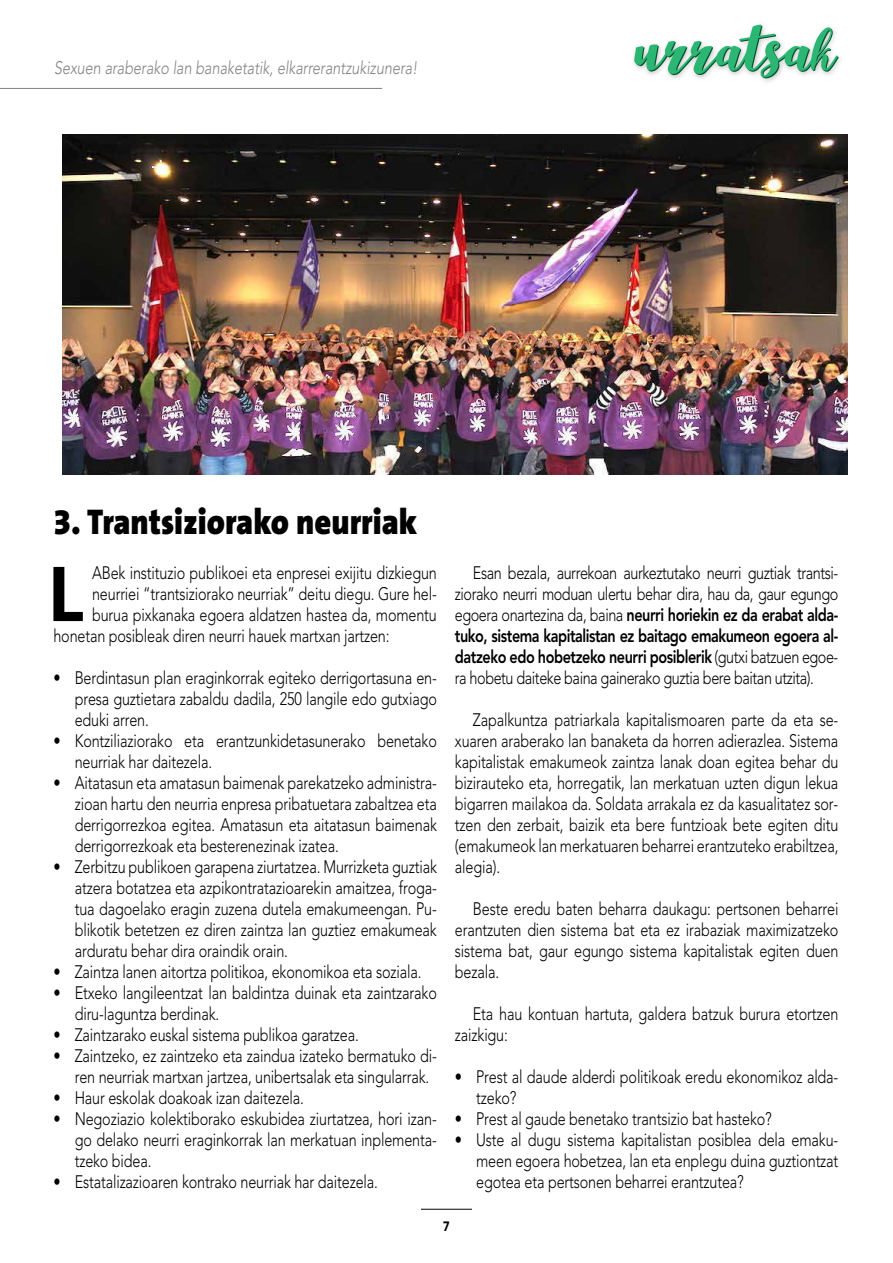
<style>
.page{position:relative;width:893px;height:1263px;background:#fff}
.page>*{position:absolute;margin:0;border:0;box-sizing:border-box;transform-origin:0 0}
.t1{font:88.5px "Aldine";color:#006838}
.t2{font:700 80.25px "The Sans";color:#000;scale:1.05 1}
.t3{font:900 36px "The Sans B9";color:#000;scale:.9 1}
.t4{font:300 18px/21px "Avenir LT Std";letter-spacing:-.01em;color:#000;text-align:justify;scale:.8 1}
.t5{font:italic 300 18px "Avenir LT Std";color:#808285;scale:.8 1}
.t6{font:900 13.5px "Avenir LT Std";color:#000;scale:.8 1}
.s1{font-weight:800}
</style>
<div class="page">
<img style="left:633px;top:24px;width:207px;height:58px">
<hr style="left:0;top:88px;width:382px;height:1px;background:#808285">
<hr style="left:421px;top:1209px;width:51px;height:1px;background:#000">
<img style="left:62px;top:134px;width:785px;height:340px">
<p class="t5" style="left:54px;top:57px;width:456px">Sexuen araberako lan banaketatik, elkarrerantzukizunera!</p>
<h1 class="t1" style="left:635px;top:1px;width:201px">urratsak</h1>
<h3 class="t3" style="left:53px;top:503px;width:406px">3. Trantsiziorako neurriak</h3>
<h2 class="t2" style="left:48px;top:527px;width:36px">L</h2>
<p class="t4" style="left:92px;top:562px;width:432px">ABek instituzio publikoei eta enpresei exijitu dizkiegun</p>
<p class="t4" style="left:92px;top:583px;width:432px">neurriei “trantsiziorako neurriak” deitu diegu. Gure hel-</p>
<p class="t4" style="left:92px;top:604px;width:433px">burua pixkanaka egoera aldatzen hastea da, momentu</p>
<p class="t4" style="left:53px;top:625px;width:422px">honetan posibleak diren neurri hauek martxan jartzen:</p>
<p class="t4" style="left:75px;top:667px;width:454px;text-indent:-21px"><span class="s1">•</span> Berdintasun plan eraginkorrak egiteko derrigortasuna en&shy;presa guztietara zabaldu dadila, 250 langile edo gutxiago eduki arren.</p>
<p class="t4" style="left:75px;top:730px;width:454px;text-indent:-21px"><span class="s1">•</span> Kontziliaziorako eta erantzunkidetasunerako benetako neurriak har daitezela.</p>
<p class="t4" style="left:75px;top:772px;width:454px;text-indent:-21px"><span class="s1">•</span> Aitatasun eta amatasun baimenak parekatzeko administra&shy;zioan hartu den neurria enpresa pribatuetara zabaltzea eta derrigorrezkoa egitea. Amatasun eta aitatasun baimenak derrigorrezkoak eta besterenezinak izatea.</p>
<p class="t4" style="left:75px;top:856px;width:454px;text-indent:-21px"><span class="s1">•</span> Zerbitzu publikoen garapena ziurtatzea. Murrizketa guztiak atzera botatzea eta azpikontratazioarekin amaitzea, froga&shy;tua dagoelako eragin zuzena dutela emakumeengan. Pu&shy;blikotik betetzen ez diren zaintza lan guztiez emakumeak arduratu behar dira oraindik orain.</p>
<p class="t4" style="left:53px;top:961px;width:462px"><span class="s1">•</span> Zaintza lanen aitortza politikoa, ekonomikoa eta soziala.</p>
<p class="t4" style="left:75px;top:982px;width:454px;text-indent:-21px"><span class="s1">•</span> Etxeko langileentzat lan baldintza duinak eta zaintzarako diru-laguntza berdinak.</p>
<p class="t4" style="left:53px;top:1024px;width:383px"><span class="s1">•</span> Zaintzarako euskal sistema publikoa garatzea.</p>
<p class="t4" style="left:75px;top:1045px;width:454px;text-indent:-21px"><span class="s1">•</span> Zaintzeko, ez zaintzeko eta zaindua izateko bermatuko di&shy;ren neurriak martxan jartzea, unibertsalak eta singularrak.</p>
<p class="t4" style="left:53px;top:1087px;width:315px"><span class="s1">•</span> Haur eskolak doakoak izan daitezela.</p>
<p class="t4" style="left:75px;top:1108px;width:454px;text-indent:-21px"><span class="s1">•</span> Negoziazio kolektiborako eskubidea ziurtatzea, hori izan&shy;go delako neurri eraginkorrak lan merkatuan inplementa&shy;tzeko bidea.</p>
<p class="t4" style="left:53px;top:1171px;width:407px"><span class="s1">•</span> Estatalizazioaren kontrako neurriak har daitezela.</p>
<p class="t4" style="left:455px;top:562px;width:481px;text-indent:18px">Esan bezala, aurrekoan aurkeztutako neurri guztiak trantsi&shy;ziorako neurri moduan ulertu behar dira, hau da, gaur egungo egoera onartezina da, baina <span class="s1">neurri horiekin ez da erabat alda&shy;tuko, sistema kapitalistan ez baitago emakumeon egoera al&shy;datzeko edo hobetzeko neurri posiblerik</span> (gutxi batzuen egoe&shy;ra hobetu daiteke baina gainerako guztia bere baitan utzita).</p>
<p class="t4" style="left:455px;top:709px;width:481px;text-indent:18px">Zapalkuntza patriarkala kapitalismoaren parte da eta se&shy;xuaren araberako lan banaketa da horren adierazlea. Sistema kapitalistak emakumeok zaintza lanak doan egitea behar du bizirauteko eta, horregatik, lan merkatuan uzten digun lekua bigarren mailakoa da. Soldata arrakala ez da kasualitatez sor&shy;tzen den zerbait, baizik eta bere funtzioak bete egiten ditu (emakumeok lan merkatuaren beharrei erantzuteko erabiltzea, alegia).</p>
<p class="t4" style="left:455px;top:898px;width:481px;text-indent:18px">Beste eredu baten beharra daukagu: pertsonen beharrei erantzuten dien sistema bat eta ez irabaziak maximizatzeko sistema bat, gaur egungo sistema kapitalistak egiten duen bezala.</p>
<p class="t4" style="left:455px;top:1003px;width:481px;text-indent:18px">Eta hau kontuan hartuta, galdera batzuk burura etortzen zaizkigu:</p>
<p class="t4" style="left:476px;top:1066px;width:454px;text-indent:-21px"><span class="s1">•</span> Prest al daude alderdi politikoak eredu ekonomikoz alda&shy;tzeko?</p>
<p class="t4" style="left:455px;top:1108px;width:398px"><span class="s1">•</span> Prest al gaude benetako trantsizio bat hasteko?</p>
<p class="t4" style="left:476px;top:1129px;width:454px;text-indent:-21px"><span class="s1">•</span> Uste al dugu sistema kapitalistan posiblea dela emaku&shy;meen egoera hobetzea, lan eta enplegu duina guztiontzat egotea eta pertsonen beharrei erantzutea?</p>
<p class="t6" style="left:443px;top:1218px;width:9px">7</p>
</div>
